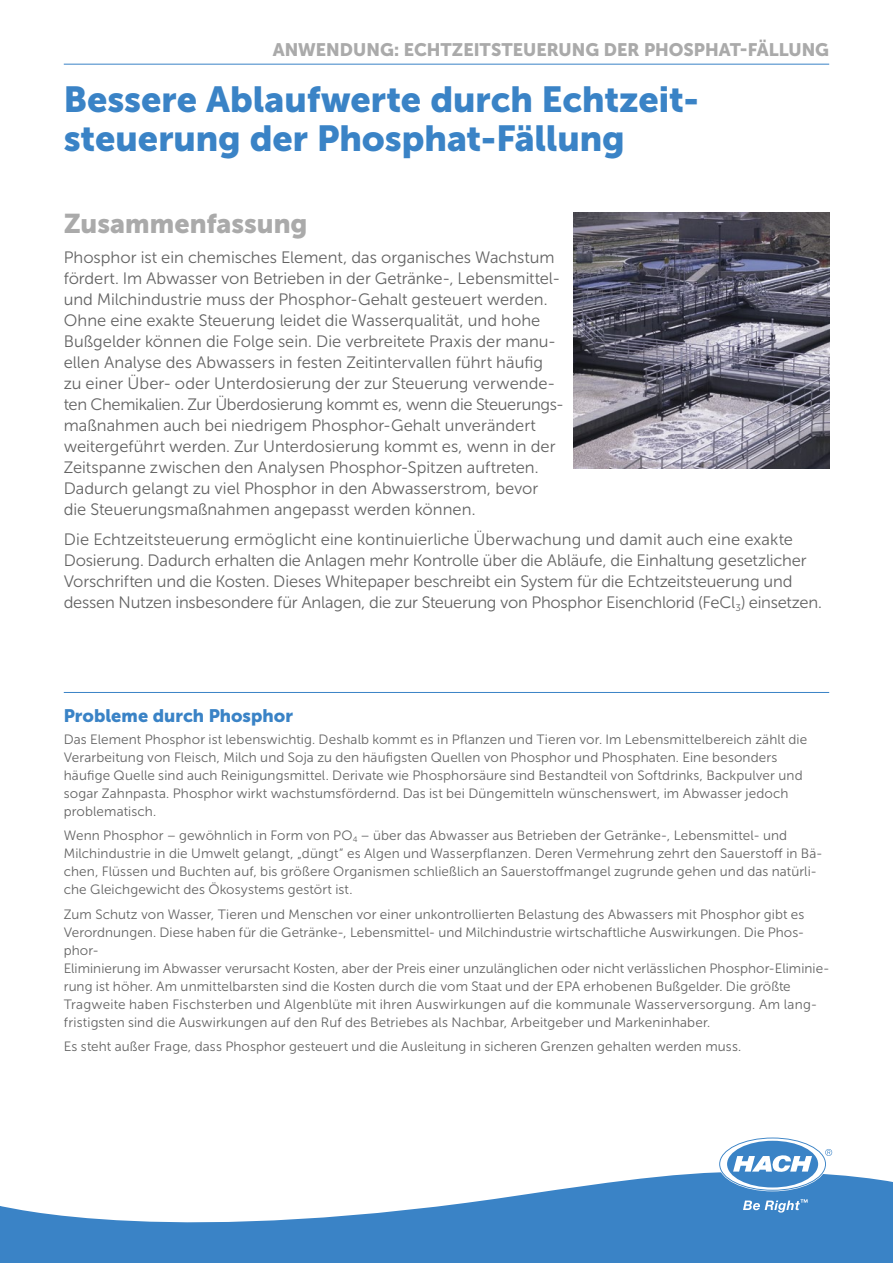
<style>
.page{position:relative;width:893px;height:1263px;background:#fff}
.page>*{position:absolute;margin:0;border:0;box-sizing:border-box;transform-origin:0 0}
.t1{font:36px/39px "Museo Sans Cyrl 900";color:#3a83c6}
.t2{font:27px "Museo Sans Cyrl 900";color:#aaa}
.t3{font:18px "Museo Sans Cyrl 900";color:#aaa}
.t4{font:18px "Museo Sans Cyrl 900";color:#3a83c6}
.t5{font:16.5px/21px "Museo Sans Cyrl 300";letter-spacing:-.005em;color:#636363}
.t6{font:13.5px/18px "Museo Sans Cyrl 300";letter-spacing:.01em;color:#636363}
</style>
<div class="page">
<hr style="left:64px;top:64px;width:765px;height:1px;background:#3a83c6">
<hr style="left:64px;top:692px;width:765px;height:1px;background:#3a83c6">
<img style="left:573px;top:213px;width:256px;height:256px">
<svg style="left:0;top:1168px;width:893px;height:95px;fill:#3a83c6"></svg>
<svg style="left:720px;top:1138px;width:112px;height:52px"></svg>
<svg style="left:743px;top:1199px;width:65px;height:13px"></svg>
<h3 class="t3" style="left:273px;top:39px;width:558px">ANWENDUNG: ECHTZEITSTEUERUNG DER PHOSPHAT-FÄLLUNG</h3>
<h1 class="t1" style="left:64px;top:80px;width:637px">Bessere Ablaufwerte durch Echtzeit&shy;steuerung der Phosphat-Fällung</h1>
<h2 class="t2" style="left:64px;top:208px;width:245px">Zusammenfassung</h2>
<p class="t5" style="left:64px;top:247px;width:501px">Phosphor ist ein chemisches Element, das organisches Wachstum fördert. Im Abwasser von Betrieben in der Getränke-, Lebensmittel&shy;und Milchindustrie muss der Phosphor-Gehalt gesteuert werden.<br>Ohne eine exakte Steuerung leidet die Wasserqualität, und hohe Bußgelder können die Folge sein. Die verbreitete Praxis der manu&shy;ellen Analyse des Abwassers in festen Zeitintervallen führt häufig zu einer Über- oder Unterdosierung der zur Steuerung verwende&shy;ten Chemikalien. Zur Überdosierung kommt es, wenn die Steuerungs&shy;maßnahmen auch bei niedrigem Phosphor-Gehalt unverändert weitergeführt werden. Zur Unterdosierung kommt es, wenn in der Zeitspanne zwischen den Analysen Phosphor-Spitzen auftreten.<br>Dadurch gelangt zu viel Phosphor in den Abwasserstrom, bevor die Steuerungsmaßnahmen angepasst werden können.</p>
<p class="t5" style="left:64px;top:529px;width:760px">Die Echtzeitsteuerung ermöglicht eine kontinuierliche Überwachung und damit auch eine exakte Dosierung. Dadurch erhalten die Anlagen mehr Kontrolle über die Abläufe, die Einhaltung gesetzlicher Vorschriften und die Kosten. Dieses Whitepaper beschreibt ein System für die Echtzeitsteuerung und dessen Nutzen insbesondere für Anlagen, die zur Steuerung von Phosphor Eisenchlorid (FeCl<sub>3</sub>) einsetzen.</p>
<h3 class="t4" style="left:64px;top:705px;width:231px">Probleme durch Phosphor</h3>
<p class="t6" style="left:64px;top:730px;width:745px">Das Element Phosphor ist lebenswichtig. Deshalb kommt es in Pflanzen und Tieren vor. Im Lebensmittelbereich zählt die Verarbeitung von Fleisch, Milch und Soja zu den häufigsten Quellen von Phosphor und Phosphaten. Eine besonders häufige Quelle sind auch Reinigungsmittel. Derivate wie Phosphorsäure sind Bestandteil von Softdrinks, Backpulver und sogar Zahnpasta. Phosphor wirkt wachstumsfördernd. Das ist bei Düngemitteln wünschenswert, im Abwasser jedoch problematisch.</p>
<p class="t6" style="left:64px;top:827px;width:760px">Wenn Phosphor – gewöhnlich in Form von PO<sub>4</sub> – über das Abwasser aus Betrieben der Getränke-, Lebensmittel- und Milchindustrie in die Umwelt gelangt, „düngt“ es Algen und Wasserpflanzen. Deren Vermehrung zehrt den Sauerstoff in Bä&shy;chen, Flüssen und Buchten auf, bis größere Organismen schließlich an Sauerstoffmangel zugrunde gehen und das natürli&shy;che Gleichgewicht des Ökosystems gestört ist.</p>
<p class="t6" style="left:64px;top:905px;width:767px">Zum Schutz von Wasser, Tieren und Menschen vor einer unkontrollierten Belastung des Abwassers mit Phosphor gibt es Verordnungen. Diese haben für die Getränke-, Lebensmittel- und Milchindustrie wirtschaftliche Auswirkungen. Die Phos&shy;phor-<br>Eliminierung im Abwasser verursacht Kosten, aber der Preis einer unzulänglichen oder nicht verlässlichen Phosphor-Eliminie&shy;rung ist höher. Am unmittelbarsten sind die Kosten durch die vom Staat und der EPA erhobenen Bußgelder. Die größte Tragweite haben Fischsterben und Algenblüte mit ihren Auswirkungen auf die kommunale Wasserversorgung. Am lang&shy;fristigsten sind die Auswirkungen auf den Ruf des Betriebes als Nachbar, Arbeitgeber und Markeninhaber.</p>
<p class="t6" style="left:64px;top:1038px;width:679px">Es steht außer Frage, dass Phosphor gesteuert und die Ausleitung in sicheren Grenzen gehalten werden muss.</p>
</div>
